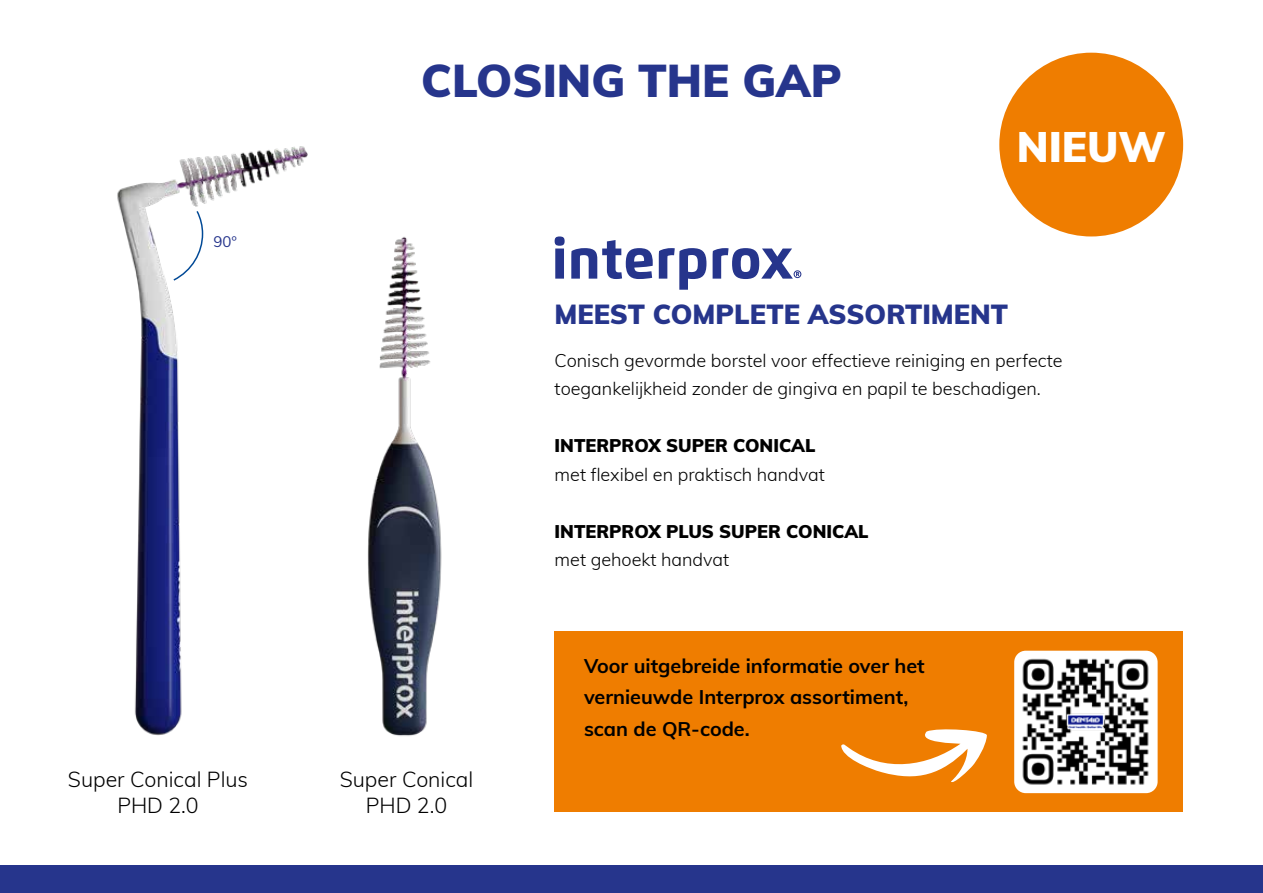
<style>
.page{position:relative;width:1263px;height:893px;background:#fff}
.page>*{position:absolute;margin:0;border:0;box-sizing:border-box;transform-origin:0 0}
.t1{font:900 45px "Muli";color:#26358c}
.t2{font:900 41.7px "Muli";color:#fff}
.t3{font:900 27px "Muli";color:#26358c}
.t4{font:300 21.3px/25.5px "Muli";color:#000;text-align:center}
.t5{font:700 19.8px/31.3px "Muli";color:#000}
.t6{font:300 18px/28.5px "Muli";color:#000}
.t7{font:900 18px "Muli";color:#000}
.t8{font:15px "Muli";color:#26358c}
</style>
<div class="page">
<div style="left:0;top:865px;width:1263px;height:28px;background:#26358c"></div>
<div style="left:555px;top:631px;width:628px;height:181px;background:#ef7d00"></div>
<img style="left:367px;top:236px;width:75px;height:500px">
<img style="left:117px;top:146px;width:191px;height:590px">
<div style="left:999px;top:53px;width:184px;height:183px;background:#ef7d00;border-radius:50%"></div>
<svg style="left:841px;top:729px;width:146px;height:53px"></svg>
<svg style="left:555px;top:236px;width:10px;height:43px"></svg>
<svg style="left:571px;top:240px;width:82px;height:39px"></svg>
<svg style="left:659px;top:248px;width:47px;height:42px"></svg>
<svg style="left:713px;top:248px;width:88px;height:31px"></svg>
<svg style="left:173px;top:211px;width:30px;height:70px"></svg>
<div style="left:1014px;top:651px;width:143px;height:142px;background:#fff;border-radius:12px"></div>
<img style="left:1022px;top:658px;width:127px;height:127px">
<p class="t8" style="left:213px;top:230px;width:25px">90°</p>
<h1 class="t1" style="left:421px;top:48px;width:422px">CLOSING THE GAP</h1>
<h2 class="t2" style="left:1017px;top:116px;width:151px">NIEUW</h2>
<h3 class="t3" style="left:555px;top:294px;width:455px">MEEST COMPLETE ASSORTIMENT</h3>
<p class="t6" style="left:555px;top:345px;width:509px">Conisch gevormde borstel voor effectieve reiniging en perfecte toegankelijkheid zonder de gingiva en papil te beschadigen.</p>
<p class="t7" style="left:555px;top:433px;width:262px">INTERPROX SUPER CONICAL</p>
<p class="t6" style="left:555px;top:459px;width:272px">met flexibel en praktisch handvat</p>
<p class="t7" style="left:555px;top:518px;width:315px">INTERPROX PLUS SUPER CONICAL</p>
<p class="t6" style="left:555px;top:545px;width:176px">met gehoekt handvat</p>
<p class="t5" style="left:584px;top:649px;width:342px">Voor uitgebreide informatie over het vernieuwde Interprox assortiment, scan de QR-code.</p>
<p class="t4" style="left:68px;top:765px;width:182px">Super Conical Plus<br>PHD 2.0</p>
<p class="t4" style="left:340px;top:765px;width:135px">Super Conical<br>PHD 2.0</p>
</div>
